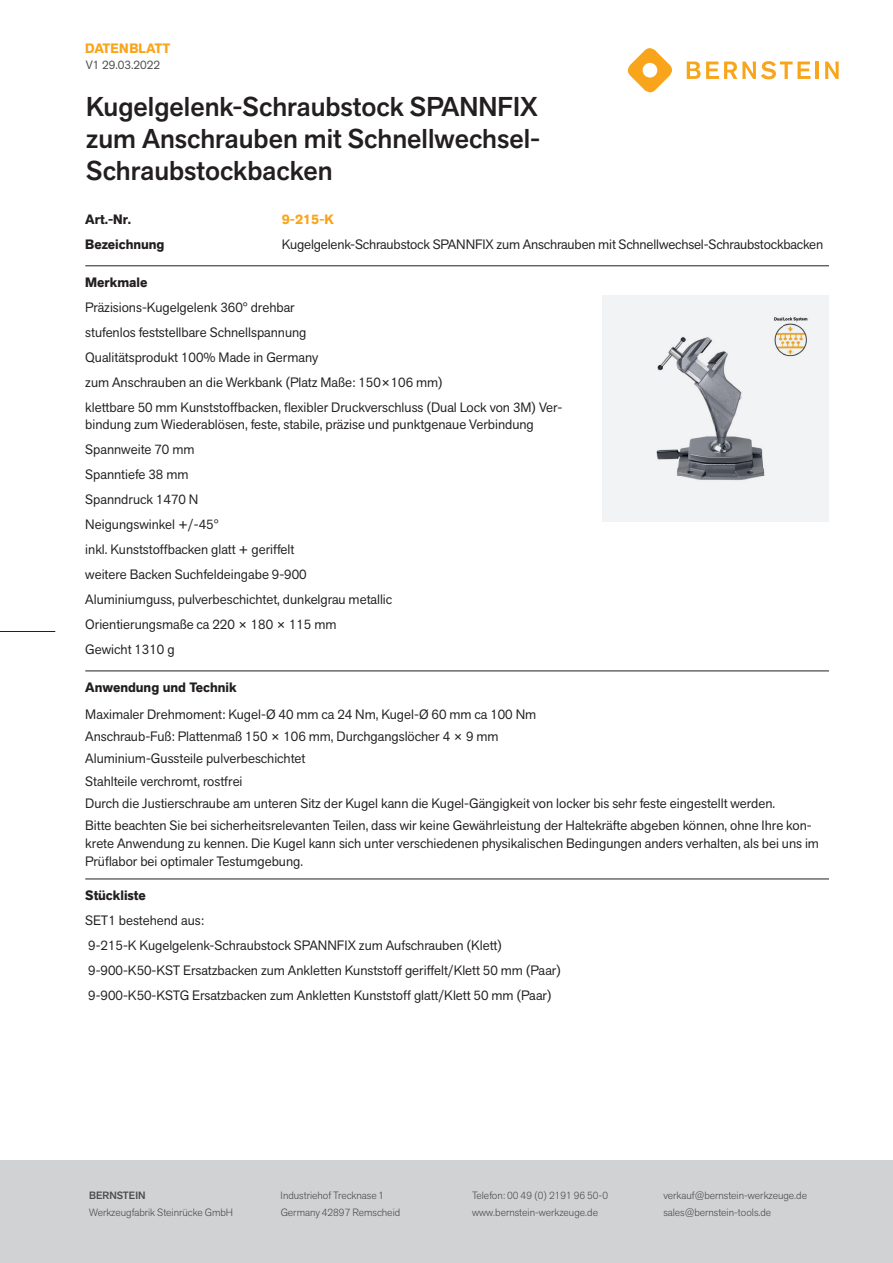
<style>
.page{position:relative;width:893px;height:1263px;background:#fff}
.page>*{position:absolute;margin:0;border:0;box-sizing:border-box;transform-origin:0 0}
.t1{font:500 27px/32.4px "Akzid Grtsk Next";color:#231f20;text-align:justify}
.t2{font:13.5px/25px "Akzid Grtsk Next";color:#231f20}
.t3{font:700 13.5px "Akzid Grtsk Next";color:#231f20}
.t4{font:700 13.5px "Akzid Grtsk Next";letter-spacing:.01em;color:#f9a51b}
.t5{font:12px "Akzid Grtsk Next";color:#4b4c4d}
.t6{font:300 10.5px "Akzid Grtsk Next";color:#4b4c4d}
.t7{font:500 10.5px "Akzid Grtsk Next";color:#4b4c4d}
</style>
<div class="page">
<div style="left:0;top:1161px;width:893px;height:102px;background:#d1d2d4"></div>
<hr style="left:85px;top:266px;width:744px;height:1px;background:#231f20">
<hr style="left:85px;top:671px;width:744px;height:1px;background:#231f20">
<div style="left:602px;top:295px;width:227px;height:227px;background:#f2f3f4"></div>
<img style="left:656px;top:317px;width:152px;height:164px">
<hr style="left:85px;top:879px;width:744px;height:1px;background:#231f20">
<svg style="left:627px;top:48px;width:45px;height:45px"></svg>
<svg style="left:687px;top:61px;width:123px;height:18px"></svg>
<hr style="left:815px;top:62px;width:4px;height:17px;background:#f9a51b">
<svg style="left:825px;top:62px;width:14px;height:17px"></svg>
<hr style="left:0;top:631px;width:55px;height:1px;background:#231f20">
<p class="t4" style="left:85px;top:39px;width:87px">DATENBLATT</p>
<p class="t5" style="left:86px;top:57px;width:76px">V1 29.03.2022</p>
<h1 class="t1" style="left:86px;top:90px;width:456px">Kugelgelenk-Schraubstock SPANNFIX zum Anschrauben mit Schnellwechsel-Schraubstockbacken</h1>
<p class="t3" style="left:85px;top:210px;width:48px">Art.-Nr.</p>
<p class="t4" style="left:282px;top:210px;width:54px">9-215-K</p>
<p class="t3" style="left:85px;top:235px;width:81px">Bezeichnung</p>
<p class="t2" style="left:282px;top:231px;width:543px">Kugelgelenk-Schraubstock SPANNFIX zum Anschrauben mit Schnellwechsel-Schraubstockbacken</p>
<p class="t3" style="left:85px;top:274px;width:64px">Merkmale</p>
<p class="t2" style="left:85px;top:295px;width:479px">Präzisions-Kugelgelenk 360° drehbar<br>stufenlos feststellbare Schnellspannung<br>Qualitätsprodukt 100% Made in Germany<br>zum Anschrauben an die Werkbank (Platz Maße: 150×106 mm)<br>klettbare 50 mm Kunststoffbacken, flexibler Druckverschluss (Dual Lock von 3M) Ver-</p>
<p class="t2" style="left:85px;top:411px;width:450px">bindung zum Wiederablösen, feste, stabile, präzise und punktgenaue Verbindung Spannweite 70 mm<br>Spanntiefe 38 mm<br>Spanndruck 1470 N<br>Neigungswinkel +/-45°<br>inkl. Kunststoffbacken glatt + geriffelt<br>weitere Backen Suchfeldeingabe 9-900<br>Aluminiumguss, pulverbeschichtet, dunkelgrau metallic<br>Orientierungsmaße ca 220 × 180 × 115 mm<br>Gewicht 1310 g</p>
<p class="t3" style="left:85px;top:679px;width:153px">Anwendung und Technik</p>
<p class="t2" style="left:85px;top:703px;width:728px;line-height:22.2px">Maximaler Drehmoment: Kugel-Ø 40 mm ca 24 Nm, Kugel-Ø 60 mm ca 100 Nm<br>Anschraub-Fuß: Plattenmaß 150 × 106 mm, Durchgangslöcher 4 × 9 mm<br>Aluminium-Gussteile pulverbeschichtet<br>Stahlteile verchromt, rostfrei<br>Durch die Justierschraube am unteren Sitz der Kugel kann die Kugel-Gängigkeit von locker bis sehr feste eingestellt werden.<br>Bitte beachten Sie bei sicherheitsrelevanten Teilen, dass wir keine Gewährleistung der Haltekräfte abgeben können, ohne Ihre kon-</p>
<p class="t2" style="left:85px;top:834px;width:735px;line-height:18px">krete Anwendung zu kennen. Die Kugel kann sich unter verschiedenen physikalischen Bedingungen anders verhalten, als bei uns im<br>Prüflabor bei optimaler Testumgebung.</p>
<p class="t3" style="left:85px;top:887px;width:62px">Stückliste</p>
<p class="t2" style="left:85px;top:908px;width:477px">SET1 bestehend aus:<br>9-215-K Kugelgelenk-Schraubstock SPANNFIX zum Aufschrauben (Klett)<br>9-900-K50-KST Ersatzbacken zum Ankletten Kunststoff geriffelt/Klett 50 mm (Paar)<br>9-900-K50-KSTG Ersatzbacken zum Ankletten Kunststoff glatt/Klett 50 mm (Paar)</p>
<p class="t7" style="left:89px;top:1189px;width:58px">BERNSTEIN</p>
<p class="t6" style="left:281px;top:1189px;width:105px">Industriehof Trecknase 1</p>
<p class="t6" style="left:472px;top:1189px;width:138px">Telefon: 00 49 (0) 2191 96 50-0</p>
<p class="t6" style="left:663px;top:1189px;width:145px">verkauf@bernstein-werkzeuge.de</p>
<p class="t6" style="left:89px;top:1205px;width:145px">Werkzeugfabrik Steinrücke GmbH</p>
<p class="t6" style="left:281px;top:1205px;width:121px">Germany 42897 Remscheid</p>
<p class="t6" style="left:472px;top:1205px;width:127px">www.bernstein-werkzeuge.de</p>
<p class="t6" style="left:663px;top:1205px;width:109px">sales@bernstein-tools.de</p>
</div>
